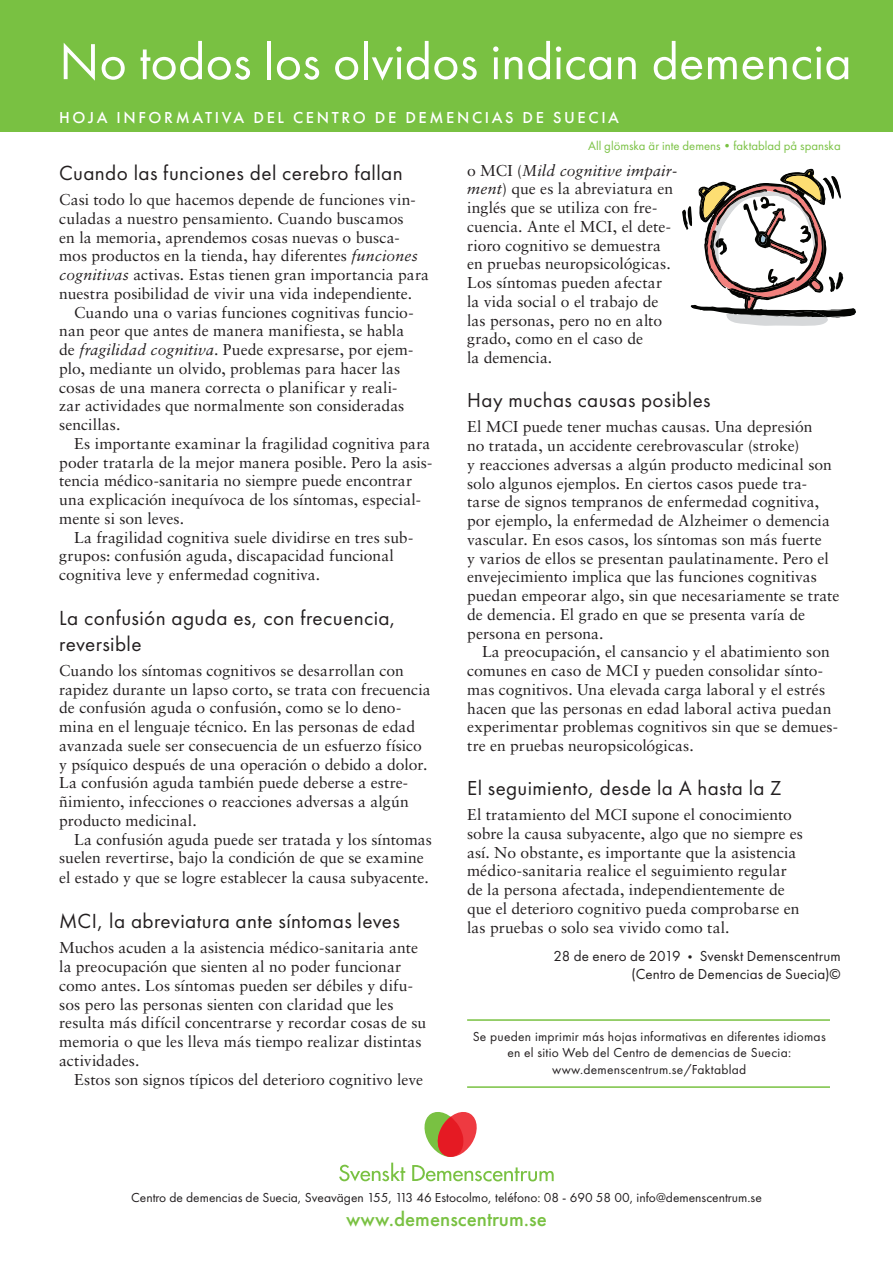
<style>
.page{position:relative;width:893px;height:1263px;background:#fff}
.page>*{position:absolute;margin:0;border:0;box-sizing:border-box;transform-origin:0 0}
.t1{font:52.5px "Futura PT";color:#fff}
.Mellanrubrik{font:21.15px/25.5px "Futura PT";letter-spacing:.02em;color:#231f20}
.Mellanrubrik-2{font:21px "Futura PT";letter-spacing:.02em;color:#231f20}
.t2{font:500 21px "Futura PT";color:#79c142}
.t3{font:500 16.5px "Futura PT";letter-spacing:.16em;color:#fff}
.Brödtext_u_ind{font:15.75px/18.8px "Sabon LT Pro";color:#231f20}
.Brödtext_m_ind{font:15.75px/18.8px "Sabon LT Pro";color:#231f20}
.Mellanrubrik-3{font:15.75px/18.8px "Sabon LT Pro";color:#231f20}
.Brödtext_u_ind-2{font:15px/18px "Futura PT";letter-spacing:.005em;color:#231f20;text-align:right}
.t4{font:13.5px/16.5px "Futura PT";letter-spacing:.02em;color:#231f20;text-align:center}
.t5{font:13.5px "Futura PT";color:#231f20}
.t6{font:12.75px "Futura PT";color:#79c142}
.s1{font-style:italic}
.s2{font-size:12px}
</style>
<div class="page">
<svg style="left:682px;top:169px;width:174px;height:157px"></svg>
<div style="left:0;top:0;width:893px;height:132px;background:#79c142"></div>
<svg style="left:339px;top:1162px;width:66px;height:19px"></svg>
<svg style="left:412px;top:1112px;width:142px;height:69px"></svg>
<hr style="left:467px;top:1019px;width:363px;height:2px;background:#79c142">
<hr style="left:467px;top:1086px;width:363px;height:2px;background:#79c142">
<p class="t1" style="left:59px;top:31px;width:794px">No todos los olvidos indican demencia</p>
<p class="t3" style="left:59px;top:108px;width:561px">HOJA INFORMATIVA DEL CENTRO DE DEMENCIAS DE SUECIA</p>
<p class="Mellanrubrik" style="left:59px;top:160px;width:345px">Cuando las funciones del cerebro fallan</p>
<p class="Mellanrubrik-3" style="left:59px;top:190px;width:371px">Casi todo lo que hacemos depende de funciones vin&shy;culadas a nuestro pensamiento. Cuando buscamos<br>en la memoria, aprendemos cosas nuevas o busca&shy;mos productos en la tienda, hay diferentes <span class="s1">funciones cognitivas</span> activas<span class="s1">.</span> Estas tienen gran importancia para nuestra posibilidad de vivir una vida independiente.</p>
<p class="Brödtext_m_ind" style="left:59px;top:302px;width:356px;text-indent:15px">Cuando una o varias funciones cognitivas funcio&shy;nan peor que antes de manera manifiesta, se habla de <span class="s1">fragilidad cognitiva</span>. Puede expresarse, por ejem&shy;plo, mediante un olvido, problemas para hacer las cosas de una manera correcta o planificar y reali&shy;zar actividades que normalmente son consideradas sencillas.</p>
<p class="Brödtext_m_ind" style="left:59px;top:433px;width:375px;text-indent:15px">Es importante examinar la fragilidad cognitiva para poder tratarla de la mejor manera posible. Pero la asis&shy;tencia médico-sanitaria no siempre puede encontrar una explicación inequívoca de los síntomas, especial&shy;mente si son leves.</p>
<p class="Brödtext_m_ind" style="left:59px;top:527px;width:356px;text-indent:15px">La fragilidad cognitiva suele dividirse en tres sub&shy;grupos: confusión aguda, discapacidad funcional cognitiva leve y enfermedad cognitiva<span class="s1">.</span></p>
<p class="Mellanrubrik" style="left:59px;top:605px;width:338px">La confusión aguda es, con frecuencia, reversible</p>
<p class="Brödtext_u_ind" style="left:59px;top:660px;width:373px">Cuando los síntomas cognitivos se desarrollan con rapidez durante un lapso corto, se trata con frecuencia de confusión aguda o confusión, como se lo deno&shy;mina en el lenguaje técnico<span class="s1">.</span> En las personas de edad avanzada suele ser consecuencia de un esfuerzo físico y psíquico después de una operación o debido a dolor.<br>La confusión aguda también puede deberse a estre&shy;ñimiento, infecciones o reacciones adversas a algún producto medicinal.</p>
<p class="Brödtext_m_ind" style="left:59px;top:829px;width:374px;line-height:19.2px;text-indent:15px">La confusión aguda puede ser tratada y los síntomas suelen revertirse, bajo la condición de que se examine el estado y que se logre establecer la causa subyacente.</p>
<p class="Mellanrubrik" style="left:59px;top:908px;width:342px">MCI, la abreviatura ante síntomas leves</p>
<p class="Brödtext_u_ind" style="left:59px;top:938px;width:369px">Muchos acuden a la asistencia médico-sanitaria ante la preocupación que sienten al no poder funcionar como antes. Los síntomas pueden ser débiles y difu&shy;sos pero las personas sienten con claridad que les resulta más difícil concentrarse y recordar cosas de su memoria o que les lleva más tiempo realizar distintas actividades.</p>
<p class="Brödtext_m_ind" style="left:74px;top:1069px;width:350px">Estos son signos típicos del deterioro cognitivo leve</p>
<p class="t6" style="left:588px;top:138px;width:254px">All glömska är inte demens•faktablad på spanska</p>
<p class="Brödtext_m_ind" style="left:467px;top:160px;width:212px">o MCI (<span class="s1">Mild cognitive impair&shy;ment</span>) que es la abreviatura en inglés que se utiliza con fre&shy;cuencia. Ante el MCI, el dete&shy;rioro cognitivo se demuestra en pruebas neuropsicológicas.<br>Los síntomas pueden afectar la vida social o el trabajo de las personas, pero no en alto grado, como en el caso de<br>la demencia.</p>
<p class="Mellanrubrik-2" style="left:467px;top:388px;width:245px">Hay muchas causas posibles</p>
<p class="Brödtext_u_ind" style="left:467px;top:417px;width:374px">El MCI puede tener muchas causas. Una depresión<br>no tratada, un accidente cerebrovascular (stroke)<br>y reacciones adversas a algún producto medicinal son solo algunos ejemplos. En ciertos casos puede tra&shy;tarse de signos tempranos de enfermedad cognitiva, por ejemplo, la enfermedad de Alzheimer o demencia vascular. En esos casos, los síntomas son más fuerte<br>y varios de ellos se presentan paulatinamente. Pero el envejecimiento implica que las funciones cognitivas puedan empeorar algo, sin que necesariamente se trate de demencia. El grado en que se presenta varía de persona en persona.</p>
<p class="Brödtext_m_ind" style="left:467px;top:642px;width:372px;text-indent:15px">La preocupación, el cansancio y el abatimiento son comunes en caso de MCI y pueden consolidar sínto&shy;mas cognitivos. Una elevada carga laboral y el estrés hacen que las personas en edad laboral activa puedan experimentar problemas cognitivos sin que se demues&shy;tre en pruebas neuropsicológicas.</p>
<p class="Mellanrubrik-2" style="left:467px;top:775px;width:316px">El seguimiento, desde la A hasta la Z</p>
<p class="Brödtext_u_ind" style="left:467px;top:805px;width:337px">El tratamiento del MCI supone el conocimiento sobre la causa subyacente, algo que no siempre es así. No obstante, es importante que la asistencia médico-sanitaria realice el seguimiento regular de la persona afectada, independientemente de que el deterioro cognitivo pueda comprobarse en las pruebas o solo sea vivido como tal.</p>
<p class="Brödtext_u_ind-2" style="left:554px;top:947px;width:289px">28 de enero de 2019 <span class="s2">•</span> Svenskt Demenscentrum (Centro de Demencias de Suecia)©</p>
<p class="t4" style="left:473px;top:1028px;width:355px">Se pueden imprimir más hojas informativas en diferentes idiomas en el sitio Web del Centro de demencias de Suecia: www.demenscentrum.se/Faktablad</p>
<p class="t5" style="left:131px;top:1189px;width:632px">Centro de demencias de Suecia, Sveavägen 155, 113 46 Estocolmo, teléfono: 08 - 690 58 00, info@demenscentrum.se</p>
<p class="t2" style="left:346px;top:1206px;width:202px">www.demenscentrum.se</p>
</div>
